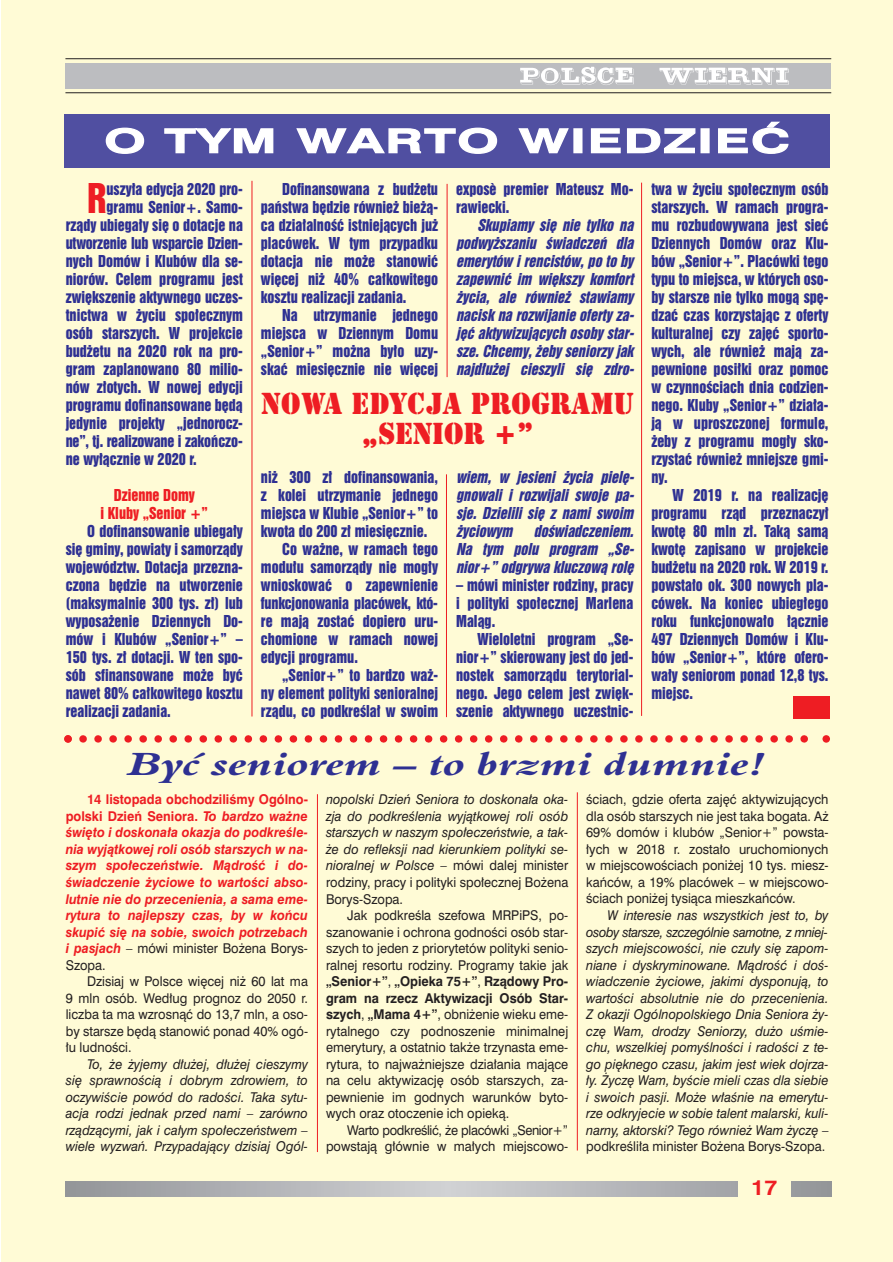
<style>
.page{position:relative;width:893px;height:1262px;background:#fff}
.page>*{position:absolute;margin:0;border:0;box-sizing:border-box;transform-origin:0 0}
.t1{font:37.5px "Swiss Nine Twenty One PL";color:#ee1d23;scale:.95 1}
.t2{font:33px "Aldine 401 PL Bold Italic A";color:#2e3092;scale:1.45 1}
.t3{font:700 33px "Swiss 721 PL";letter-spacing:.03em;color:#fff;scale:1.6 1}
.t4{font:30px/30px "Stencil PL";color:#ee1d23;text-align:center;scale:.95 1}
.t5{font:700 21px "Swiss 721 PL";color:#ee1d23;scale:1.1 1}
.t6{font:15px/18px "Swiss Nine Twenty One PL";color:#2e3092;text-align:justify;scale:.95 1}
.t7{font:italic 15px/18px "Swiss Nine Twenty One PL";color:#2e3092;scale:.95 1}
.t8{font:15px/18px "Swiss Nine Twenty One PL";color:#ee1d23;text-align:center;scale:.95 1}
.t9{font:italic 13.5px/16.5px "Swiss 721 PL";color:#231f20;text-align:justify;scale:.95 1}
.t10{font:13.5px/16.5px "Swiss 721 PL";color:#231f20;text-align:justify;scale:.95 1}
.t11{font:italic 700 13.5px/16.5px "Swiss 721 PL";color:#ee1d23;text-align:justify;scale:.95 1}
.t12{font:13.5px/16.5px "Swiss 721 PL";letter-spacing:-.03em;color:#231f20;text-align:right;scale:.95 1}
.s1{font-style:normal}
.s2{font-weight:400;font-style:normal;color:#231f20}
.s3{font-weight:700}
</style>
<div class="page">
<div style="left:1px;top:0;width:891px;height:1261px;background:#fffbd6"></div>
<svg style="left:66px;top:1181px;width:765px;height:16px;background:#b3b4b7"></svg>
<div style="left:66px;top:63px;width:765px;height:26px;background:#bcbdc0"></div>
<svg style="left:520px;top:67px;width:113px;height:18px"></svg>
<svg style="left:659px;top:68px;width:130px;height:17px"></svg>
<hr style="left:65px;top:58px;width:766px;height:1px;background:#231f20">
<hr style="left:65px;top:92px;width:766px;height:1px;background:#231f20">
<div style="left:738px;top:1176px;width:52px;height:32px;background:#fffbd6"></div>
<div style="left:64px;top:115px;width:766px;height:53px;background:#504fa1"></div>
<hr style="left:251px;top:181px;width:1px;height:535px;background:#ee1d23">
<hr style="left:446px;top:474px;width:1px;height:243px;background:#ee1d23">
<hr style="left:446px;top:184px;width:1px;height:193px;background:#ee1d23">
<hr style="left:641px;top:183px;width:1px;height:533px;background:#ee1d23">
<div style="left:793px;top:696px;width:37px;height:22px;background:#ee1d23"></div>
<svg style="left:64px;top:735px;width:766px;height:7px"></svg>
<hr style="left:317px;top:794px;width:1px;height:358px;background:#ee1d23">
<hr style="left:577px;top:792px;width:1px;height:358px;background:#ee1d23">
<h2 class="t3" style="left:104px;top:129px;width:430px">O TYM WARTO WIEDZIEå</h2>
<h1 class="t1" style="left:87px;top:182px;width:22px">R</h1>
<p class="t6" style="left:106px;top:180px;width:145px">uszy∏a edycja 2020 pro-</p>
<p class="t6" style="left:106px;top:198px;width:145px">gramu Senior+. Samo-</p>
<p class="t6" style="left:66px;top:216px;width:188px">rzàdy ubiega∏y si´ o dotacje na</p>
<p class="t6" style="left:66px;top:234px;width:188px">utworzenie lub wsparcie Dzien-</p>
<p class="t6" style="left:66px;top:252px;width:188px">nych Domów i Klubów dla se-</p>
<p class="t6" style="left:66px;top:270px;width:188px">niorów. Celem programu jest</p>
<p class="t6" style="left:66px;top:288px;width:188px">zwi´kszenie aktywnego uczes-</p>
<p class="t6" style="left:66px;top:306px;width:188px">tnictwa w ˝yciu spo∏ecznym</p>
<p class="t6" style="left:66px;top:324px;width:188px">osób starszych. W projekcie</p>
<p class="t6" style="left:66px;top:342px;width:188px">bud˝etu na 2020 rok na pro-</p>
<p class="t6" style="left:66px;top:360px;width:188px">gram zaplanowano 80 milio-</p>
<p class="t6" style="left:66px;top:378px;width:188px">nów z∏otych. W nowej edycji</p>
<p class="t6" style="left:66px;top:396px;width:188px">programu dofinansowane b´dà</p>
<p class="t6" style="left:66px;top:414px;width:188px">jedynie projekty „jednorocz-</p>
<p class="t6" style="left:66px;top:432px;width:188px">ne”, tj. realizowane i zakoƒczo-</p>
<p class="t6" style="left:66px;top:450px;width:139px">ne wy∏àcznie w 2020 r.</p>
<p class="t8" style="left:101px;top:486px;width:114px">Dzienne Domy<br>i Kluby „Senior +”</p>
<p class="t6" style="left:66px;top:522px;width:188px;text-indent:21px">O dofinansowanie ubiega∏y si´ gminy, powiaty i samorzàdy województw. Dotacja przezna&shy;czona b´dzie na utworzenie (maksymalnie 300 tys. z∏) lub wyposa˝enie Dziennych Do&shy;mów i Klubów „Senior+” – 150 tys. z∏ dotacji. W ten spo&shy;sób sfinansowane mo˝e byç nawet 80% ca∏kowitego kosztu realizacji zadania.</p>
<p class="t6" style="left:261px;top:180px;width:188px;text-indent:21px">Dofinansowana z bud˝etu paƒstwa b´dzie równie˝ bie˝à&shy;ca dzia∏alnoÊç istniejàcych ju˝ placówek. W tym przypadku dotacja nie mo˝e stanowiç wi´cej ni˝ 40% ca∏kowitego kosztu realizacji zadania.</p>
<p class="t6" style="left:261px;top:306px;width:188px;text-indent:21px">Na utrzymanie jednego miejsca w Dziennym Domu „Senior+” mo˝na by∏o uzy&shy;skaç miesi´cznie nie wi´cej</p>
<p class="t6" style="left:456px;top:180px;width:188px">expos¯ premier Mateusz Mo&shy;rawiecki.</p>
<p class="t7" style="left:456px;top:216px;width:191px;text-indent:21px">Skupiamy si´ nie tylko na podwy˝szaniu Êwiadczeƒ dla emerytów i rencistów, po to by zapewniç im wi´kszy komfort ˝ycia, ale równie˝ stawiamy nacisk na rozwijanie oferty za&shy;j´ç aktywizujàcych osoby star&shy;sze.Chcemy,˝eby seniorzy jak najd∏u˝ej cieszyli si´ zdro-</p>
<h3 class="t4" style="left:261px;top:389px;width:393px">NOWA EDYCJA PROGRAMU „SENIOR +”</h3>
<p class="t6" style="left:261px;top:468px;width:188px">ni˝ 300 z∏ dofinansowania,</p>
<p class="t6" style="left:261px;top:486px;width:188px">z kolei utrzymanie jednego</p>
<p class="t6" style="left:261px;top:504px;width:188px">miejsca w Klubie „Senior+” to</p>
<p class="t6" style="left:261px;top:522px;width:176px">kwota do 200 z∏ miesi´cznie.</p>
<p class="t6" style="left:282px;top:540px;width:166px">Co wa˝ne, w ramach tego</p>
<p class="t6" style="left:261px;top:558px;width:188px">modu∏u samorzàdy nie mog∏y</p>
<p class="t6" style="left:261px;top:576px;width:188px">wnioskowaç o zapewnienie</p>
<p class="t6" style="left:261px;top:594px;width:188px">funkcjonowania placówek, któ-</p>
<p class="t6" style="left:261px;top:612px;width:188px">re majà zostaç dopiero uru-</p>
<p class="t6" style="left:261px;top:630px;width:188px">chomione w ramach nowej</p>
<p class="t6" style="left:261px;top:648px;width:104px">edycji programu.</p>
<p class="t6" style="left:282px;top:666px;width:166px">„Senior+” to bardzo wa˝-</p>
<p class="t6" style="left:261px;top:684px;width:188px">ny element polityki senioralnej</p>
<p class="t6" style="left:261px;top:702px;width:188px">rzàdu, co podkreÊla∏ w swoim</p>
<p class="t7" style="left:456px;top:468px;width:191px;text-align:justify">wiem, w jesieni ˝ycia piel´- gnowali i rozwijali swoje pa&shy;sje. Dzielili si´ z nami swoim ˝yciowym doÊwiadczeniem.<br>Na tym polu program „Se&shy;nior+” odgrywa kluczowà rol´</p>
<p class="t6" style="left:456px;top:576px;width:188px">– mówi minister rodziny, pracy i polityki spo∏ecznej Marlena Malàg.</p>
<p class="t6" style="left:456px;top:630px;width:188px;text-indent:21px">Wieloletni program „Se&shy;nior+” skierowany jest do jed&shy;nostek samorzàdu terytorial&shy;nego. Jego celem jest zwi´k&shy;szenie aktywnego uczestnic-</p>
<p class="t6" style="left:651px;top:180px;width:188px">twa w ˝yciu spo∏ecznym osób starszych. W ramach progra&shy;mu rozbudowywana jest sieç Dziennych Domów oraz Klu&shy;bów „Senior+”. Placówki tego typu to miejsca, w których oso&shy;by starsze nie tylko mogà sp´- dzaç czas korzystajàc z oferty kulturalnej czy zaj´ç sporto&shy;wych, ale równie˝ majà za&shy;pewnione posi∏ki oraz pomoc w czynnoÊciach dnia codzien&shy;nego. Kluby „Senior+” dzia∏a&shy;jà w uproszczonej formule, ˝eby z programu mog∏y sko&shy;rzystaç równie˝ mniejsze gmi&shy;ny.</p>
<p class="t6" style="left:651px;top:486px;width:188px;text-indent:21px">W 2019 r. na realizacj´ programu rzàd przeznaczy∏ kwot´ 80 mln z∏. Takà samà kwot´ zapisano w projekcie bud˝etu na 2020 rok. W 2019 r. powsta∏o ok. 300 nowych pla&shy;cówek. Na koniec ubieg∏ego roku funkcjonowa∏o ∏àcznie 497 Dziennych Domów i Klu&shy;bów „Senior+”, które ofero&shy;wa∏y seniorom ponad 12,8 tys. miejsc.</p>
<h2 class="t2" style="left:129px;top:751px;width:440px">Byç seniorem – to brzmi dumnie!</h2>
<p class="t11" style="left:66px;top:793px;width:256px;text-indent:21px"><span class="s1">14 listopada obchodziliÊmy Ogólno&shy;polski Dzieƒ Seniora.</span> To bardzo wa˝ne Êwi´to i doskona∏a okazja do podkreÊle&shy;nia wyjàtkowej roli osób starszych w na&shy;szym spo∏eczeƒstwie. MàdroÊç i do-Êwiadczenie ˝yciowe to wartoÊci abso&shy;lutnie nie do przecenienia, a sama eme&shy;rytura to najlepszy czas, by w koƒcu skupiç si´ na sobie, swoich potrzebach i pasjach <span class="s2">– mówi minister Bo˝ena Borys-Szopa.</span></p>
<p class="t10" style="left:66px;top:974px;width:256px;text-indent:21px">Dzisiaj w Polsce wi´cej ni˝ 60 lat ma 9 mln osób. Wed∏ug prognoz do 2050 r. liczba ta ma wzrosnàç do 13,7 mln, a oso&shy;by starsze b´dà stanowiç ponad 40% ogó-∏u ludnoÊci.</p>
<p class="t9" style="left:66px;top:1057px;width:256px;text-indent:21px">To, ˝e ˝yjemy d∏u˝ej, d∏u˝ej cieszymy si´ sprawnoÊcià i dobrym zdrowiem, to oczywiÊcie powód do radoÊci. Taka sytu&shy;acja rodzi jednak przed nami – zarówno rzàdzàcymi, jak i ca∏ym spo∏eczeƒstwem – wiele wyzwaƒ. Przypadajàcy dzisiaj Ogól-</p>
<p class="t9" style="left:326px;top:793px;width:256px">nopolski Dzieƒ Seniora to doskona∏a oka&shy;zja do podkreÊlenia wyjàtkowej roli osób starszych w naszym spo∏eczeƒstwie, a tak-˝e do refleksji nad kierunkiem polityki se&shy;nioralnej w Polsce <span class="s1">– mówi dalej minister rodziny, pracy i polityki spo∏ecznej Bo˝ena Borys-Szopa.</span></p>
<p class="t10" style="left:326px;top:908px;width:256px;text-indent:21px">Jak podkreÊla szefowa MRPiPS, po&shy;szanowanie i ochrona godnoÊci osób star&shy;szych to jeden z priorytetów polityki senio&shy;ralnej resortu rodziny. Programy takie jak <span class="s3">„Senior+”</span>, <span class="s3">„Opieka 75+”</span>, <span class="s3">Rzàdowy Pro&shy;gram na rzecz Aktywizacji Osób Star&shy;szych</span>, <span class="s3">„Mama 4+”</span>, obni˝enie wieku eme&shy;rytalnego czy podnoszenie minimalnej emerytury, a ostatnio tak˝e trzynasta eme&shy;rytura, to najwa˝niejsze dzia∏ania majàce na celu aktywizacj´ osób starszych, za&shy;pewnienie im godnych warunków byto&shy;wych oraz otoczenie ich opiekà.</p>
<p class="t12" style="left:326px;top:1122px;width:256px">Warto podkreÊliç, ˝e placówki „Senior+” powstajà g∏ównie w ma∏ych miejscowo-</p>
<p class="t10" style="left:586px;top:792px;width:256px">Êciach, gdzie oferta zaj´ç aktywizujàcych dla osób starszych nie jest taka bogata. A˝ 69% domów i klubów „Senior+” powsta-∏ych w 2018 r. zosta∏o uruchomionych w miejscowoÊciach poni˝ej 10 tys. miesz&shy;kaƒców, a 19% placówek – w miejscowo-Êciach poni˝ej tysiàca mieszkaƒców.</p>
<p class="t9" style="left:586px;top:908px;width:256px;text-indent:21px">W interesie nas wszystkich jest to, by osoby starsze, szczególnie samotne, z mniej&shy;szych miejscowoÊci, nie czu∏y si´ zapom&shy;niane i dyskryminowane. MàdroÊç i doÊ&shy;wiadczenie ˝yciowe, jakimi dysponujà, to wartoÊci absolutnie nie do przecenienia.<br>Z okazji Ogólnopolskiego Dnia Seniora ˝y&shy;cz´ Wam, drodzy Seniorzy, du˝o uÊmie&shy;chu, wszelkiej pomyÊlnoÊci i radoÊci z te&shy;go pi´knego czasu, jakim jest wiek dojrza-∏y. ˚ycz´ Wam, byÊcie mieli czas dla siebie i swoich pasji. Mo˝e w∏aÊnie na emerytu&shy;rze odkryjecie w sobie talent malarski, kuli&shy;narny, aktorski? Tego równie˝ Wam ˝ycz´ <span class="s1">– podkreÊli∏a minister Bo˝ena Borys-Szopa.</span></p>
<h3 class="t5" style="left:751px;top:1179px;width:25px">17</h3>
</div>
